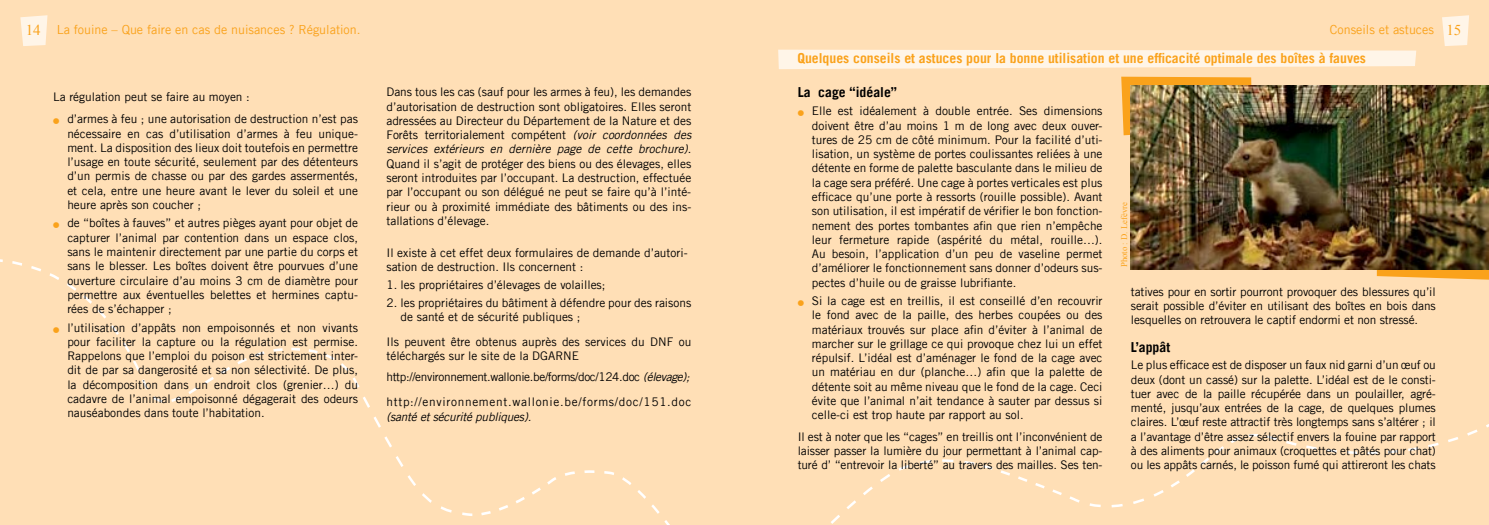
<style>
.page{position:relative;width:1489px;height:525px;background:#fff}
.page>*{position:absolute;margin:0;border:0;box-sizing:border-box;transform-origin:0 0}
.t1{font:15px "Times New Roman";color:#faa21b}
.t2{font:700 13.75px "Trade Gothic";color:#faa21b}
.t3{font:700 13.75px "Trade Gothic";color:#000}
.t4{font:12.5px "Trade Gothic";color:#faa21b}
.t5{font:11.88px/14.2px "Trade Gothic";color:#000;text-align:justify}
.t6{font:italic 11.88px "Trade Gothic";letter-spacing:-.02em;color:#000}
.t7{font:8.75px "Times New Roman";letter-spacing:-.005em;color:#faa21b}
.s1{font-family:"Times New Roman";font-size:15px}
.s2{color:#faa21b}
.s3{font-style:italic}
</style>
<div class="page">
<div style="left:0;top:0;width:744px;height:524px;background:#ffdfb6"></div>
<div style="left:744px;top:0;width:744px;height:524px;background:#ffdfb6"></div>
<svg style="left:0;top:259px;width:669px;height:265px"></svg>
<svg style="left:1121px;top:77px;width:131px;height:58px"></svg>
<svg style="left:1376px;top:269px;width:112px;height:10px"></svg>
<svg style="left:1442px;top:15px;width:26px;height:31px"></svg>
<svg style="left:20px;top:15px;width:27px;height:31px"></svg>
<svg style="left:831px;top:424px;width:657px;height:100px"></svg>
<svg style="left:778px;top:50px;width:638px;height:19px"></svg>
<img style="left:1130px;top:85px;width:358px;height:184px">
<p class="t4" style="left:26px;top:22px;width:336px"><span class="s1">14</span> La fouine – Que faire en cas de nuisances ? Régulation.</p>
<p class="t1" style="left:1446px;top:20px;width:16px">15</p>
<p class="t4" style="left:1329px;top:22px;width:106px">Conseils et astuces</p>
<p class="t2" style="left:797px;top:49px;width:570px">Quelques conseils et astuces pour la bonne utilisation et une efficacité optimale des boîtes à fauves</p>
<p class="t3" style="left:797px;top:83px;width:101px">La cage “idéale”</p>
<p class="t5" style="left:811px;top:104px;width:292px;text-indent:-14px"><span class="s2">●</span> Elle est idéalement à double entrée. Ses dimensions doivent être d’au moins 1 m de long avec deux ouver&shy;tures de 25 cm de côté minimum. Pour la facilité d’uti&shy;lisation, un système de portes coulissantes reliées à une détente en forme de palette basculante dans le milieu de la cage sera préféré. Une cage à portes verticales est plus efficace qu’une porte à ressorts (rouille possible). Avant son utilisation, il est impératif de vérifier le bon fonction&shy;nement des portes tombantes afin que rien n’empêche leur fermeture rapide (aspérité du métal, rouille…).<br>Au besoin, l’application d’un peu de vaseline permet d’améliorer le fonctionnement sans donner d’odeurs sus&shy;pectes d’huile ou de graisse lubrifiante.</p>
<p class="t5" style="left:811px;top:293px;width:292px;text-indent:-14px"><span class="s2">●</span> Si la cage est en treillis, il est conseillé d’en recouvrir le fond avec de la paille, des herbes coupées ou des matériaux trouvés sur place afin d’éviter à l’animal de marcher sur le grillage ce qui provoque chez lui un effet répulsif. L’idéal est d’aménager le fond de la cage avec un matériau en dur (planche…) afin que la palette de détente soit au même niveau que le fond de la cage. Ceci évite que l’animal n’ait tendance à sauter par dessus si celle-ci est trop haute par rapport au sol.</p>
<p class="t5" style="left:797px;top:429px;width:306px">Il est à noter que les “cages” en treillis ont l’inconvénient de laisser passer la lumière du jour permettant à l’animal cap&shy;turé d’ “entrevoir la liberté” au travers des mailles. Ses ten-</p>
<p class="t5" style="left:386px;top:85px;width:306px">Dans tous les cas (sauf pour les armes à feu), les demandes d’autorisation de destruction sont obligatoires. Elles seront adressées au Directeur du Département de la Nature et des Forêts territorialement compétent <span class="s3">(voir coordonnées des services extérieurs en dernière page de cette brochure)</span>.<br>Quand il s’agit de protéger des biens ou des élevages, elles seront introduites par l’occupant. La destruction, effectuée par l’occupant ou son délégué ne peut se faire qu’à l’inté&shy;rieur ou à proximité immédiate des bâtiments ou des ins&shy;tallations d’élevage.</p>
<p class="t5" style="left:386px;top:245px;width:303px">Il existe à cet effet deux formulaires de demande d’autori&shy;sation de destruction. Ils concernent :</p>
<p class="t5" style="left:386px;top:277px;width:220px">1. les propriétaires d’élevages de volailles;</p>
<p class="t5" style="left:400px;top:295px;width:292px;text-indent:-14px">2. les propriétaires du bâtiment à défendre pour des raisons de santé et de sécurité publiques ;</p>
<p class="t5" style="left:386px;top:334px;width:306px">Ils peuvent être obtenus auprès des services du DNF ou téléchargés sur le site de la DGARNE</p>
<p class="t5" style="left:386px;top:364px;width:306px;line-height:24.9px">http://environnement.wallonie.be/forms/doc/124.doc <span class="s3">(élevage); </span>http://environnement.wallonie.be/forms/doc/151.doc</p>
<p class="t6" style="left:386px;top:409px;width:146px">(santé et sécurité publiques).</p>
<p class="t5" style="left:53px;top:90px;width:198px">La régulation peut se faire au moyen :</p>
<p class="t5" style="left:67px;top:112px;width:292px;text-indent:-14px"><span class="s2">●</span> d’armes à feu ; une autorisation de destruction n’est pas nécessaire en cas d’utilisation d’armes à feu unique&shy;ment. La disposition des lieux doit toutefois en permettre l’usage en toute sécurité, seulement par des détenteurs d’un permis de chasse ou par des gardes assermentés, et cela, entre une heure avant le lever du soleil et une heure après son coucher ;</p>
<p class="t5" style="left:67px;top:216px;width:292px;text-indent:-14px"><span class="s2">●</span> de “boîtes à fauves” et autres pièges ayant pour objet de capturer l’animal par contention dans un espace clos, sans le maintenir directement par une partie du corps et sans le blesser. Les boîtes doivent être pourvues d’une ouverture circulaire d’au moins 3 cm de diamètre pour permettre aux éventuelles belettes et hermines captu&shy;rées de s’échapper ;</p>
<p class="t5" style="left:67px;top:320px;width:292px;text-indent:-14px"><span class="s2">●</span> l’utilisation d’appâts non empoisonnés et non vivants pour faciliter la capture ou la régulation est permise.<br>Rappelons que l’emploi du poison est strictement inter&shy;dit de par sa dangerosité et sa non sélectivité. De plus, la décomposition dans un endroit clos (grenier…) du cadavre de l’animal empoisonné dégagerait des odeurs nauséabondes dans toute l’habitation.</p>
<p class="t7" style="left:1118px;top:267px;width:67px;rotate:-90deg">Photo : D. Lefèvre</p>
<p class="t5" style="left:1130px;top:284px;width:306px">tatives pour en sortir pourront provoquer des blessures qu’il serait possible d’éviter en utilisant des boîtes en bois dans lesquelles on retrouvera le captif endormi et non stressé.</p>
<p class="t3" style="left:1130px;top:338px;width:41px">L’appât</p>
<p class="t5" style="left:1130px;top:358px;width:306px">Le plus efficace est de disposer un faux nid garni d’un œuf ou deux (dont un cassé) sur la palette. L’idéal est de le consti&shy;tuer avec de la paille récupérée dans un poulailler, agré&shy;menté, jusqu’aux entrées de la cage, de quelques plumes claires. L’œuf reste attractif très longtemps sans s’altérer ; il a l’avantage d’être assez sélectif envers la fouine par rapport à des aliments pour animaux (croquettes et pâtés pour chat) ou les appâts carnés, le poisson fumé qui attireront les chats</p>
</div>
